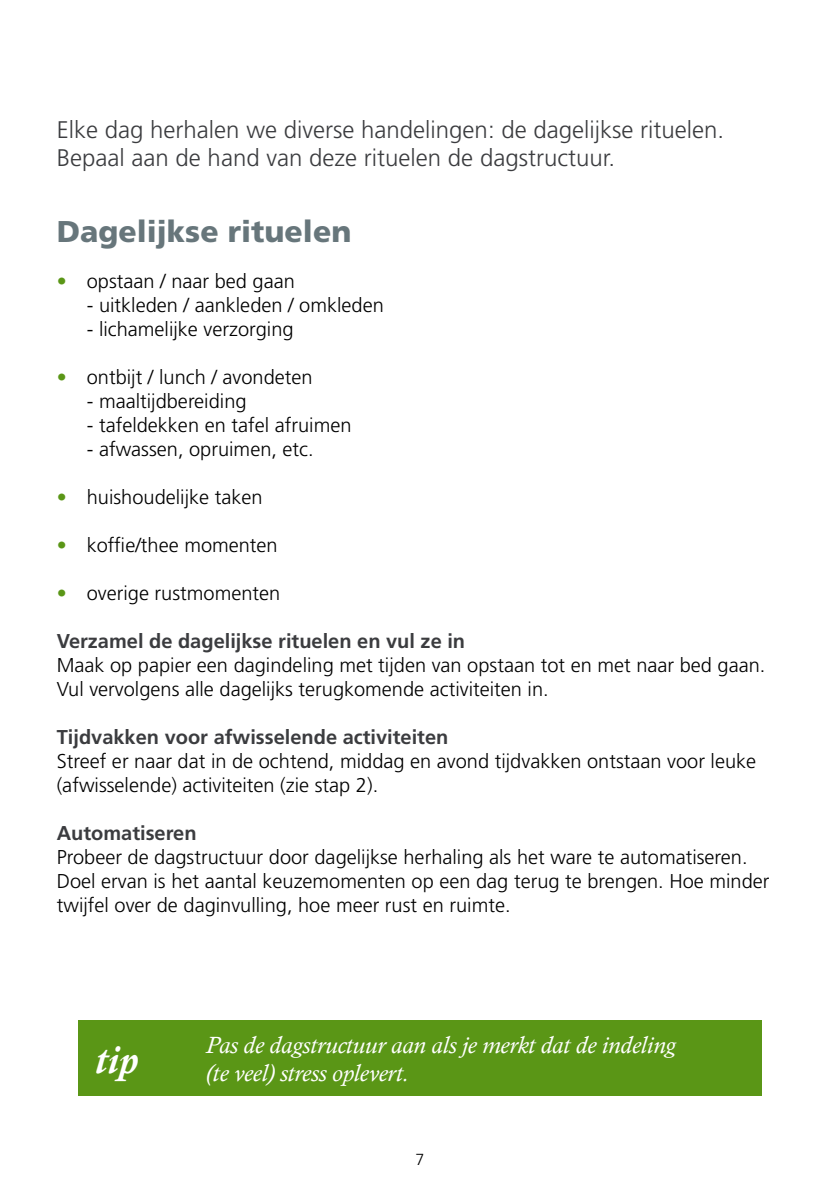
<style>
.page{position:relative;width:840px;height:1191px;background:#fff}
.page>*{position:absolute;margin:0;border:0;box-sizing:border-box;transform-origin:0 0}
.t1{font:italic 700 40px "Calisto";color:#fff}
.t2{font:900 30px "Frutiger LT Std";color:#67767b}
.t3{font:300 24px/28px "Frutiger LT Std";color:#3b3c3f}
.t4{font:italic 24px/28px "Calisto";color:#fff}
.t5{font:300 20px/24px "Frutiger LT Std";color:#000}
.t6{font:700 20px "Frutiger LT Std";color:#3b3c3f}
.t7{font:300 16px "Frutiger LT Std";color:#000}
.s1{color:#5a9616}
</style>
<div class="page">
<div style="left:78px;top:1020px;width:683px;height:76px;background:#5a9616"></div>
<p class="t3" style="left:57px;top:116px;width:668px">Elke dag herhalen we diverse handelingen: de dagelijkse rituelen.<br>Bepaal aan de hand van deze rituelen de dagstructuur.</p>
<h2 class="t2" style="left:57px;top:214px;width:296px">Dagelijkse rituelen</h2>
<p class="t5" style="left:57px;top:269px;width:239px"><span class="s1">•</span> opstaan / naar bed gaan</p>
<p class="t5" style="left:87px;top:293px;width:298px">- uitkleden / aankleden / omkleden</p>
<p class="t5" style="left:87px;top:317px;width:208px">- lichamelijke verzorging</p>
<p class="t5" style="left:57px;top:365px;width:257px"><span class="s1">•</span> ontbijt / lunch / avondeten</p>
<p class="t5" style="left:87px;top:389px;width:161px">- maaltijdbereiding</p>
<p class="t5" style="left:87px;top:413px;width:266px">- tafeldekken en tafel afruimen</p>
<p class="t5" style="left:87px;top:437px;width:228px">- afwassen, opruimen, etc.</p>
<p class="t5" style="left:57px;top:485px;width:207px"><span class="s1">•</span> huishoudelijke taken</p>
<p class="t5" style="left:57px;top:533px;width:222px"><span class="s1">•</span> koffie/thee momenten</p>
<p class="t5" style="left:57px;top:581px;width:225px"><span class="s1">•</span> overige rustmomenten</p>
<p class="t6" style="left:57px;top:629px;width:409px">Verzamel de dagelijkse rituelen en vul ze in</p>
<p class="t5" style="left:57px;top:653px;width:709px">Maak op papier een dagindeling met tijden van opstaan tot en met naar bed gaan.<br>Vul vervolgens alle dagelijks terugkomende activiteiten in.</p>
<p class="t6" style="left:57px;top:725px;width:393px">Tijdvakken voor afwisselende activiteiten</p>
<p class="t5" style="left:57px;top:749px;width:700px">Streef er naar dat in de ochtend, middag en avond tijdvakken ontstaan voor leuke (afwisselende) activiteiten (zie stap 2).</p>
<p class="t6" style="left:57px;top:821px;width:141px">Automatiseren</p>
<p class="t5" style="left:57px;top:845px;width:714px">Probeer de dagstructuur door dagelijkse herhaling als het ware te automatiseren.<br>Doel ervan is het aantal keuzemomenten op een dag terug te brengen. Hoe minder twijfel over de daginvulling, hoe meer rust en ruimte.</p>
<h1 class="t1" style="left:95px;top:1036px;width:44px">tip</h1>
<p class="t4" style="left:206px;top:1031px;width:471px">Pas de dagstructuur aan als je merkt dat de indeling (te veel) stress oplevert.</p>
<p class="t7" style="left:415px;top:1150px;width:10px">7</p>
</div>
